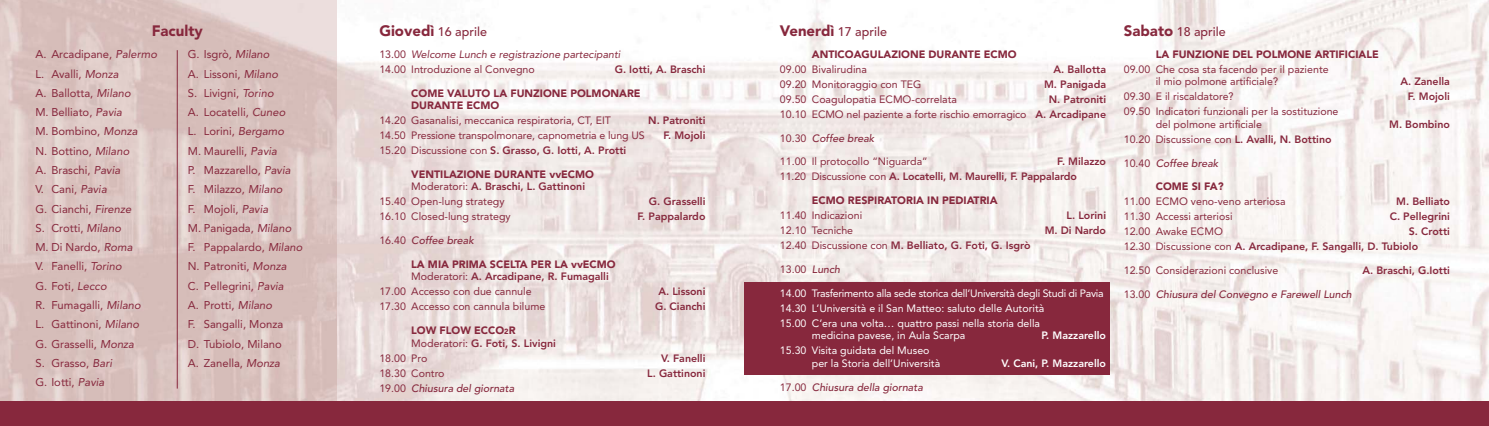
<style>
.page{position:relative;width:1489px;height:426px;background:#fff}
.page>*{position:absolute;margin:0;border:0;box-sizing:border-box;transform-origin:0 0}
.t1{font:900 15px "Avenir LT Std";color:#87283d}
.t2{font:500 12.5px "Avenir LT Std";color:#87283d}
.t3{font:11.25px/19.2px "Avenir LT Std";color:#87283d}
.t4{font:10.62px/12.5px "Avenir LT Std";color:#87283d}
.t5{font:800 10.62px/15px "Avenir LT Std";color:#87283d}
.t6{font:900 10.62px/12.5px "Avenir LT Std";color:#87283d}
.t7{font:10.62px/15px "Avenir LT Std";color:#fff}
.t8{font:italic 500 10.62px "Avenir LT Std";color:#87283d}
.t9{font:italic 10.62px/15px "Avenir LT Std";color:#87283d}
.t10{font:800 10.62px "Avenir LT Std";color:#fff}
.s1{font-style:italic}
.s2{font-weight:900;font-size:15px}
.s3{font-style:normal}
.s4{font-weight:400}
.s5{font-weight:800}
.s6{font-weight:400;font-style:normal}
.s7{font-weight:900}
.s8{font-weight:900;font-size:7.5px}
.s9{font-weight:500;font-style:italic}
</style>
<div class="page">
<img style="left:337px;top:0;width:1151px;height:400px">
<img style="left:0;top:0;width:337px;height:400px">
<div style="left:0;top:400px;width:1488px;height:25px;background:#87283d"></div>
<div style="left:744px;top:282px;width:365px;height:92px;background:#87283d"></div>
<hr style="left:177px;top:50px;width:1px;height:338px;background:#87283d">
<h1 class="t1" style="left:152px;top:25px;width:53px">Faculty</h1>
<p class="t3" style="left:35px;top:46px;width:123px">A. Arcadipane, <span class="s1">Palermo<br></span>L. Avalli, <span class="s1">Monza<br></span>A. Ballotta, <span class="s1">Milano<br></span>M. Belliato, <span class="s1">Pavia<br></span>M. Bombino, <span class="s1">Monza<br></span>N. Bottino, <span class="s1">Milano<br></span>A. Braschi, <span class="s1">Pavia<br></span>V. Cani, <span class="s1">Pavia<br></span>G. Cianchi, <span class="s1">Firenze<br></span>S. Crotti, <span class="s1">Milano<br></span>M. Di Nardo, <span class="s1">Roma<br></span>V. Fanelli, <span class="s1">Torino<br></span>G. Foti, <span class="s1">Lecco<br></span>R. Fumagalli, <span class="s1">Milano<br></span>L. Gattinoni, <span class="s1">Milano<br></span>G. Grasselli, <span class="s1">Monza<br></span>S. Grasso, <span class="s1">Bari<br></span>G. Iotti, <span class="s1">Pavia</span></p>
<p class="t3" style="left:188px;top:46px;width:116px">G. Isgrò, <span class="s1">Milano<br></span>A. Lissoni, <span class="s1">Milano<br></span>S. Livigni, <span class="s1">Torino<br></span>A. Locatelli, <span class="s1">Cuneo<br></span>L. Lorini, <span class="s1">Bergamo<br></span>M. Maurelli, <span class="s1">Pavia<br></span>P. Mazzarello, <span class="s1">Pavia<br></span>F. Milazzo, <span class="s1">Milano<br></span>F. Mojoli, <span class="s1">Pavia<br></span>M. Panigada, <span class="s1">Milano<br></span>F. Pappalardo, <span class="s1">Milano<br></span>N. Patroniti, <span class="s1">Monza<br></span>C. Pellegrini, <span class="s1">Pavia<br></span>A. Protti, <span class="s1">Milano<br></span>F. Sangalli, Monza<br>D. Tubiolo, Milano<br>A. Zanella, <span class="s1">Monza</span></p>
<p class="t2" style="left:379px;top:25px;width:109px"><span class="s2">Giovedì</span> 16 aprile</p>
<p class="t2" style="left:780px;top:25px;width:109px"><span class="s2">Venerdì</span> 17 aprile</p>
<p class="t2" style="left:1123px;top:25px;width:103px"><span class="s2">Sabato</span> 18 aprile</p>
<p class="t9" style="left:379px;top:46px;width:243px"><span class="s3">13.00</span> Welcome Lunch e registrazione partecipanti<br><span class="s3">14.00 Introduzione al Convegno</span></p>
<p class="t6" style="left:811px;top:49px;width:206px">ANTICOAGULAZIONE DURANTE ECMO</p>
<p class="t4" style="left:780px;top:64px;width:88px">09.00 Bivalirudina</p>
<p class="t5" style="left:1053px;top:62px;width:54px">A. Ballotta</p>
<p class="t4" style="left:780px;top:79px;width:143px">09.20 Monitoraggio con TEG</p>
<p class="t5" style="left:1044px;top:77px;width:63px">M. Panigada</p>
<p class="t4" style="left:780px;top:94px;width:178px">09.50 Coagulopatia ECMO-correlata</p>
<p class="t6" style="left:1155px;top:49px;width:224px">LA FUNZIONE DEL POLMONE ARTIFICIALE</p>
<p class="t4" style="left:1155px;top:64px;width:174px;text-indent:-32px">09.00 Che cosa sta facendo per il paziente il mio polmone artificiale?</p>
<p class="t5" style="left:614px;top:62px;width:92px">G. Iotti, A. Braschi</p>
<p class="t6" style="left:411px;top:87px;width:231px">COME VALUTO LA FUNZIONE POLMONARE<br>DURANTE ECMO</p>
<p class="t4" style="left:379px;top:115px;width:233px">14.20 Gasanalisi, meccanica respiratoria, CT, EIT</p>
<p class="t5" style="left:648px;top:114px;width:59px">N. Patroniti</p>
<p class="t4" style="left:379px;top:130px;width:267px">14.50 Pressione transpolmonare, capnometria e lung US</p>
<p class="t5" style="left:663px;top:129px;width:44px">F. Mojoli</p>
<p class="t5" style="left:379px;top:144px;width:248px"><span class="s4">15.20 Discussione con</span> S. Grasso, G. Iotti, A. Protti</p>
<p class="t6" style="left:411px;top:168px;width:184px">VENTILAZIONE DURANTE vvECMO<br><span class="s4">Moderatori:</span> <span class="s5">A. Braschi, L. Gattinoni</span></p>
<p class="t4" style="left:379px;top:196px;width:127px">15.40 Open-lung strategy</p>
<p class="t5" style="left:649px;top:195px;width:58px">G. Grasselli</p>
<p class="t4" style="left:379px;top:211px;width:133px">16.10 Closed-lung strategy</p>
<p class="t5" style="left:637px;top:210px;width:69px">F. Pappalardo</p>
<p class="t8" style="left:379px;top:235px;width:96px"><span class="s6">16.40</span> Coffee break</p>
<p class="t6" style="left:411px;top:258px;width:206px">LA MIA PRIMA SCELTA PER LA vvECMO<br><span class="s4">Moderatori:</span> <span class="s5">A. Arcadipane, R. Fumagalli</span></p>
<p class="t4" style="left:379px;top:286px;width:154px">17.00 Accesso con due cannule</p>
<p class="t5" style="left:658px;top:285px;width:49px">A. Lissoni</p>
<p class="t4" style="left:379px;top:301px;width:167px">17.30 Accesso con cannula bilume</p>
<p class="t5" style="left:655px;top:300px;width:52px">G. Cianchi</p>
<p class="t5" style="left:411px;top:325px;width:146px;line-height:12.5px"><span class="s7">LOW FLOW ECCO</span><span class="s8">2</span><span class="s7">R<br></span><span class="s4">Moderatori:</span> G. Foti, S. Livigni</p>
<p class="t4" style="left:379px;top:352px;width:50px">18.00 Pro</p>
<p class="t5" style="left:661px;top:351px;width:46px">V. Fanelli</p>
<p class="t4" style="left:379px;top:367px;width:67px">18.30 Contro</p>
<p class="t5" style="left:647px;top:366px;width:60px">L. Gattinoni</p>
<p class="t8" style="left:379px;top:383px;width:136px"><span class="s6">19.00</span> Chiusura del giornata</p>
<p class="t5" style="left:1400px;top:75px;width:51px">A. Zanella</p>
<p class="t4" style="left:1123px;top:91px;width:111px">09.30 E il riscaldatore?</p>
<p class="t5" style="left:1407px;top:90px;width:44px">F. Mojoli</p>
<p class="t4" style="left:1155px;top:106px;width:184px;text-indent:-32px">09.50 Indicatori funzionali per la sostituzione del polmone artificiale</p>
<p class="t4" style="left:780px;top:92px;width:327px;line-height:15px;text-align:right"><span class="s5">N. Patroniti<br></span>10.10 ECMO nel paziente a forte rischio emorragico <span class="s5">A. Arcadipane</span></p>
<p class="t8" style="left:780px;top:133px;width:96px"><span class="s6">10.30</span> Coffee break</p>
<p class="t4" style="left:780px;top:156px;width:149px">11.00 Il protocollo “Niguarda”</p>
<p class="t5" style="left:1388px;top:117px;width:62px">M. Bombino</p>
<p class="t4" style="left:1123px;top:134px;width:209px">10.20 Discussione con <span class="s5">L. Avalli, N. Bottino</span></p>
<p class="t8" style="left:1123px;top:158px;width:96px"><span class="s6">10.40</span> Coffee break</p>
<p class="t6" style="left:1155px;top:181px;width:69px">COME SI FA?</p>
<p class="t4" style="left:1123px;top:196px;width:163px">11.00 ECMO veno-veno arteriosa</p>
<p class="t5" style="left:1395px;top:195px;width:55px">M. Belliato</p>
<p class="t4" style="left:1123px;top:211px;width:110px">11.30 Accessi arteriosi</p>
<p class="t5" style="left:1389px;top:210px;width:62px">C. Pellegrini</p>
<p class="t4" style="left:1123px;top:226px;width:101px">12.00 Awake ECMO</p>
<p class="t5" style="left:780px;top:155px;width:327px;text-indent:277px">F. Milazzo<br><span class="s4">11.20 Discussione con</span> A. Locatelli, M. Maurelli, F. Pappalardo</p>
<p class="t6" style="left:811px;top:195px;width:187px">ECMO RESPIRATORIA IN PEDIATRIA</p>
<p class="t4" style="left:780px;top:210px;width:84px">11.40 Indicazioni</p>
<p class="t5" style="left:1066px;top:208px;width:41px">L. Lorini</p>
<p class="t4" style="left:780px;top:225px;width:75px">12.10 Tecniche</p>
<p class="t5" style="left:1044px;top:223px;width:63px">M. Di Nardo</p>
<p class="t5" style="left:780px;top:238px;width:252px"><span class="s4">12.40 Discussione con</span> M. Belliato, G. Foti, G. Isgrò</p>
<p class="t4" style="left:780px;top:263px;width:62px">13.00 <span class="s9">Lunch</span></p>
<p class="t7" style="left:780px;top:286px;width:325px">14.00 Trasferimento alla sede storica dell’Università degli Studi di Pavia<br>14.30 L’Università e il San Matteo: saluto delle Autorità<br>15.00 C’era una volta… quattro passi nella storia della</p>
<p class="t7" style="left:811px;top:328px;width:155px">medicina pavese, in Aula Scarpa</p>
<p class="t10" style="left:1041px;top:331px;width:66px">P. Mazzarello</p>
<p class="t7" style="left:811px;top:345px;width:130px;line-height:12.5px;text-indent:-32px">15.30 Visita guidata del Museo per la Storia dell’Università</p>
<p class="t5" style="left:1123px;top:225px;width:327px;text-indent:285px">S. Crotti<br><span class="s4">12.30 Discussione con</span> A. Arcadipane, F. Sangalli, D. Tubiolo</p>
<p class="t4" style="left:1123px;top:265px;width:156px">12.50 Considerazioni conclusive</p>
<p class="t5" style="left:1362px;top:263px;width:89px">A. Braschi, G.Iotti</p>
<p class="t8" style="left:1123px;top:289px;width:229px"><span class="s6">13.00</span> Chiusura del Convegno e Farewell Lunch</p>
<p class="t10" style="left:1001px;top:358px;width:106px">V. Cani, P. Mazzarello</p>
<p class="t8" style="left:780px;top:382px;width:144px"><span class="s6">17.00</span> Chiusura della giornata</p>
</div>
